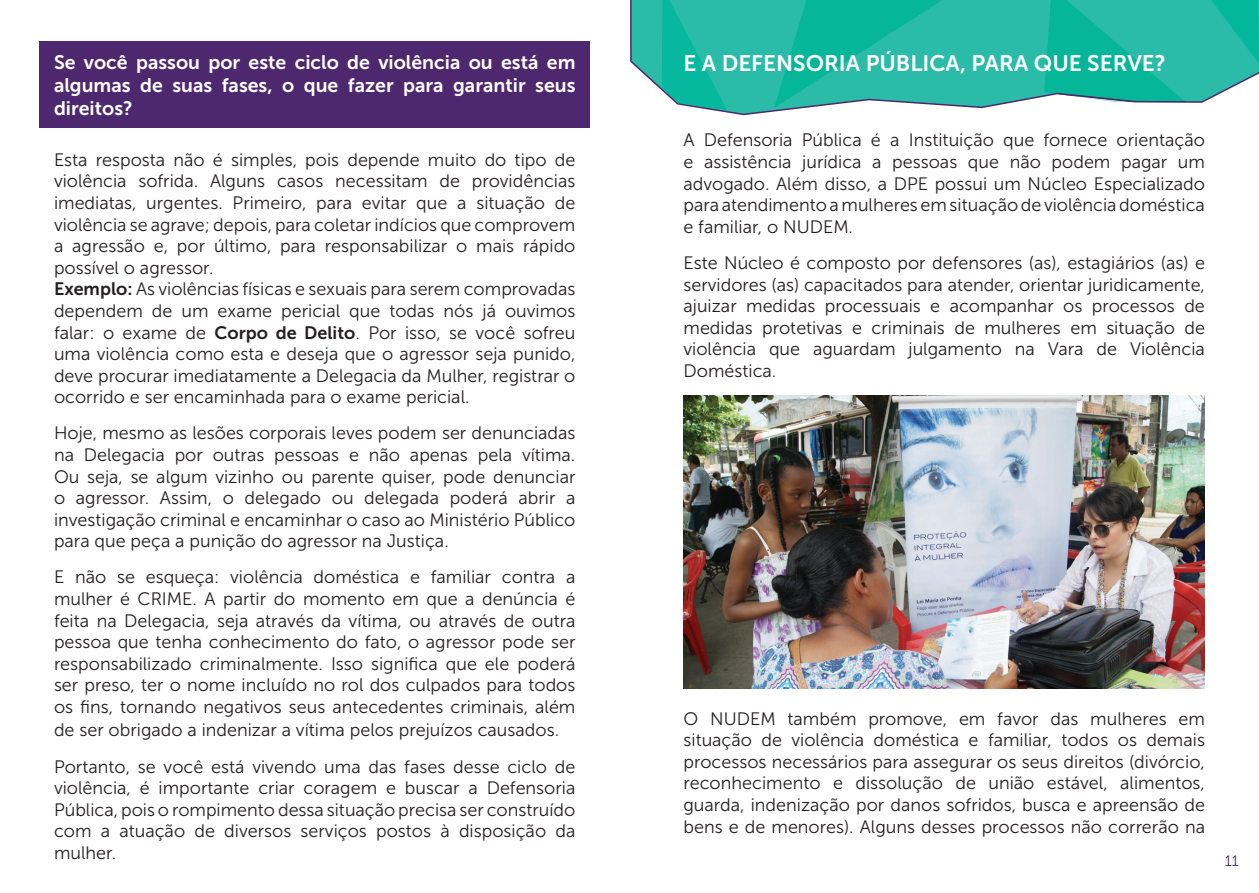
<style>
.page{position:relative;width:1259px;height:893px;background:#fff}
.page>*{position:absolute;margin:0;border:0;box-sizing:border-box;transform-origin:0 0}
.t1{font:22.5px "Museo Sans 700";color:#fff}
.t2{font:19.5px/23.4px "Museo Sans 700";color:#fff;text-align:justify}
.t3{font:18px/21.6px "Museo Sans 300";color:#231f20;text-align:justify}
.t4{font:15px "Museo Sans 300";color:#4e286e}
.s1{font-family:"Museo Sans 700"}
</style>
<div class="page">
<div style="left:39px;top:41px;width:551px;height:87px;background:#4e286e"></div>
<svg style="left:630px;top:0;width:629px;height:115px;fill:#2abca8"></svg>
<svg style="left:662px;top:0;width:65px;height:111px;background:#22bba6"></svg>
<svg style="left:774px;top:0;width:168px;height:108px;background:#23baa3"></svg>
<svg style="left:1044px;top:0;width:141px;height:102px;background:#1cb8a0"></svg>
<svg style="left:1211px;top:0;width:48px;height:64px;background:#16b9a1"></svg>
<img style="left:683px;top:395px;width:522px;height:294px">
<p class="t2" style="left:54px;top:50px;width:523px">Se você passou por este ciclo de violência ou está em algumas de suas fases, o que fazer para garantir seus direitos?</p>
<p class="t3" style="left:54px;top:149px;width:523px;text-align:left">Esta resposta não é simples, pois depende muito do tipo de violência sofrida. Alguns casos necessitam de providências imediatas, urgentes. Primeiro, para evitar que a situação de violência se agrave; depois, para coletar indícios que comprovem a agressão e, por último, para responsabilizar o mais rápido possível o agressor.<br><span class="s1">Exemplo:</span> As violências físicas e sexuais para serem comprovadas dependem de um exame pericial que todas nós já ouvimos falar: o exame de <span class="s1">Corpo de Delito</span>. Por isso, se você sofreu uma violência como esta e deseja que o agressor seja punido, deve procurar imediatamente a Delegacia da Mulher, registrar o ocorrido e ser encaminhada para o exame pericial.</p>
<p class="t3" style="left:54px;top:423px;width:523px">Hoje, mesmo as lesões corporais leves podem ser denunciadas na Delegacia por outras pessoas e não apenas pela vítima.<br>Ou seja, se algum vizinho ou parente quiser, pode denunciar o agressor. Assim, o delegado ou delegada poderá abrir a investigação criminal e encaminhar o caso ao Ministério Público para que peça a punição do agressor na Justiça.</p>
<p class="t3" style="left:54px;top:567px;width:523px">E não se esqueça: violência doméstica e familiar contra a mulher é CRIME. A partir do momento em que a denúncia é feita na Delegacia, seja através da vítima, ou através de outra pessoa que tenha conhecimento do fato, o agressor pode ser responsabilizado criminalmente. Isso significa que ele poderá ser preso, ter o nome incluído no rol dos culpados para todos os fins, tornando negativos seus antecedentes criminais, além</p>
<p class="t3" style="left:54px;top:712px;width:523px;line-height:36px">de ser obrigado a indenizar a vítima pelos prejuízos causados.<br>Portanto, se você está vivendo uma das fases desse ciclo de</p>
<p class="t3" style="left:54px;top:777px;width:523px">violência, é importante criar coragem e buscar a Defensoria Pública, pois o rompimento dessa situação precisa ser construído com a atuação de diversos serviços postos à disposição da mulher.</p>
<p class="t1" style="left:683px;top:51px;width:484px">E A DEFENSORIA PÚBLICA, PARA QUE SERVE?</p>
<p class="t3" style="left:683px;top:130px;width:523px">A Defensoria Pública é a Instituição que fornece orientação e assistência jurídica a pessoas que não podem pagar um advogado. Além disso, a DPE possui um Núcleo Especializado para atendimento a mulheres em situação de violência doméstica e familiar, o NUDEM.</p>
<p class="t3" style="left:683px;top:252px;width:523px">Este Núcleo é composto por defensores (as), estagiários (as) e servidores (as) capacitados para atender, orientar juridicamente, ajuizar medidas processuais e acompanhar os processos de medidas protetivas e criminais de mulheres em situação de violência que aguardam julgamento na Vara de Violência Doméstica.</p>
<p class="t3" style="left:683px;top:708px;width:523px">O NUDEM também promove, em favor das mulheres em situação de violência doméstica e familiar, todos os demais processos necessários para assegurar os seus direitos (divórcio, reconhecimento e dissolução de união estável, alimentos, guarda, indenização por danos sofridos, busca e apreensão de bens e de menores). Alguns desses processos não correrão na</p>
<p class="t4" style="left:1225px;top:853px;width:15px">11</p>
</div>
